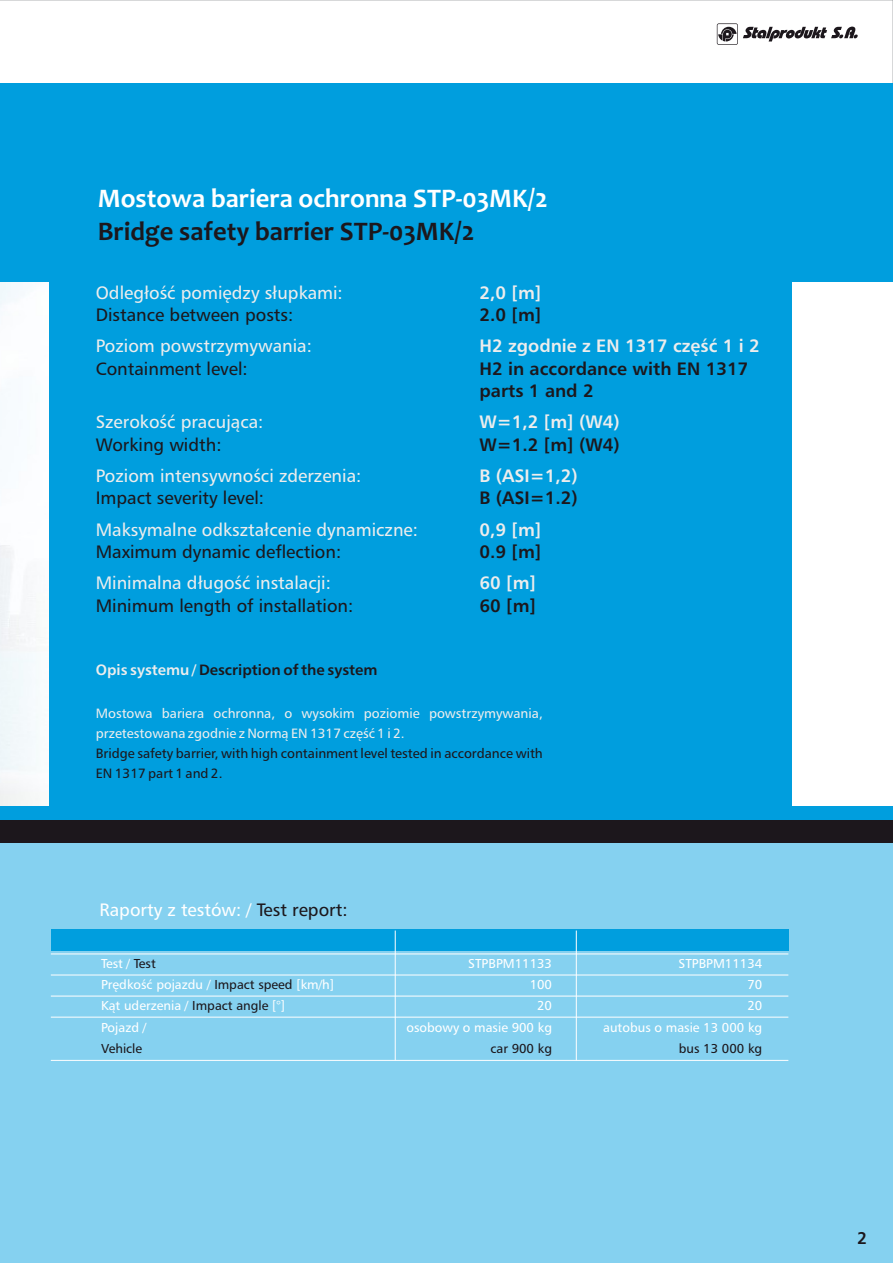
<style>
.page{position:relative;width:893px;height:1263px;background:#fff}
.page>*{position:absolute;margin:0;border:0;box-sizing:border-box;transform-origin:0 0}
.t1{font:700 27px "Candara";color:#fff}
.t2{font:700 27px "Candara";color:#1c171c}
.t3{font:18px "Humanist 777 L2 Roman B";color:#ededed}
.t4{font:18px "Humanist 777 L2 Roman B";color:#1c171c}
.t5{font:18px/22.4px "Humanist 777 L2 Roman B,Bold";color:#1c171c}
.t6{font:18px "Humanist 777 L2 Roman B,Bold";color:#ededed}
.t7{font:18px "Humanist 777 L2 Roman B";color:#fff}
.t8{font:17.1px "Humanist 777 L2 Roman B,Bold";color:#1c171c}
.t9{font:15px "Humanist 777 L2 Roman B,Bold";color:#1c171c}
.t10{font:13.5px/20px "Humanist 777 L2 Roman B";color:#ededed}
.t11{font:13.5px/20px "Humanist 777 L2 Roman B";color:#1c171c}
.t12{font:13.05px "Humanist 777 L2 Roman B";color:#fff}
.t13{font:13.05px "Humanist 777 L2 Roman B";color:#1c171c}
.s1{color:#ededed}
.s2{color:#1c171c}
</style>
<div class="page">
<svg style="left:717px;top:23px;width:141px;height:22px"></svg>
<div style="left:0;top:83px;width:893px;height:1180px;background:#009ede"></div>
<div style="left:0;top:832px;width:893px;height:431px;background:#85d1f0"></div>
<div style="left:0;top:820px;width:893px;height:23px;background:#1c171c"></div>
<div style="left:793px;top:282px;width:100px;height:523px;background:#fff"></div>
<img style="left:0;top:282px;width:48px;height:523px">
<div style="left:51px;top:929px;width:737px;height:22px;background:#009ede"></div>
<hr style="left:51px;top:953px;width:737px;height:1px;background:#fff">
<hr style="left:51px;top:974px;width:737px;height:1px;background:#fff">
<hr style="left:51px;top:996px;width:737px;height:1px;background:#fff">
<hr style="left:51px;top:1017px;width:737px;height:1px;background:#fff">
<hr style="left:51px;top:1060px;width:737px;height:1px;background:#fff">
<hr style="left:395px;top:930px;width:1px;height:130px;background:#fff">
<hr style="left:576px;top:930px;width:1px;height:130px;background:#fff">
<h1 class="t1" style="left:98px;top:187px;width:452px">Mostowa bariera ochronna STP-03MK/2</h1>
<h1 class="t2" style="left:98px;top:220px;width:378px">Bridge safety barrier STP-03MK/2</h1>
<p class="t3" style="left:96px;top:285px;width:249px">Odległość pomiędzy słupkami:</p>
<p class="t6" style="left:480px;top:285px;width:63px">2,0 [m]</p>
<p class="t3" style="left:96px;top:339px;width:218px">Poziom powstrzymywania:</p>
<p class="t6" style="left:480px;top:339px;width:282px">H2 zgodnie z EN 1317 część 1 i 2</p>
<p class="t4" style="left:96px;top:307px;width:199px">Distance between posts:</p>
<p class="t5" style="left:480px;top:305px;width:63px">2.0 [m]</p>
<p class="t4" style="left:96px;top:361px;width:154px">Containment level:</p>
<p class="t5" style="left:480px;top:359px;width:270px">H2 in accordance with EN 1317 parts 1 and 2</p>
<p class="t4" style="left:96px;top:437px;width:127px">Working width:</p>
<p class="t5" style="left:479px;top:435px;width:142px">W=1.2 [m] (W4)</p>
<p class="t4" style="left:96px;top:491px;width:170px">Impact severity level:</p>
<p class="t5" style="left:479px;top:489px;width:100px">B (ASI=1.2)</p>
<p class="t4" style="left:96px;top:544px;width:247px">Maximum dynamic deflection:</p>
<p class="t5" style="left:479px;top:542px;width:63px">0.9 [m]</p>
<p class="t4" style="left:96px;top:598px;width:259px">Minimum length of installation:</p>
<p class="t5" style="left:479px;top:596px;width:58px">60 [m]</p>
<p class="t3" style="left:96px;top:415px;width:169px">Szerokość pracująca:</p>
<p class="t6" style="left:480px;top:415px;width:142px">W=1,2 [m] (W4)</p>
<p class="t3" style="left:96px;top:468px;width:267px">Poziom intensywności zderzenia:</p>
<p class="t6" style="left:480px;top:468px;width:100px">B (ASI=1,2)</p>
<p class="t3" style="left:96px;top:522px;width:324px">Maksymalne odkształcenie dynamiczne:</p>
<p class="t6" style="left:480px;top:522px;width:63px">0,9 [m]</p>
<p class="t3" style="left:96px;top:576px;width:237px">Minimalna długość instalacji:</p>
<p class="t6" style="left:480px;top:576px;width:58px">60 [m]</p>
<p class="t9" style="left:96px;top:664px;width:283px"><span class="s1">Opis systemu /</span> Description of the system</p>
<p class="t10" style="left:96px;top:705px;width:449px">Mostowa bariera ochronna, o wysokim poziomie powstrzymywania, przetestowana zgodnie z Normą EN 1317 część 1 i 2.</p>
<p class="t11" style="left:96px;top:744px;width:449px">Bridge safety barrier, with high containment level tested in accordance with<br>EN 1317 part 1 and 2.</p>
<p class="t7" style="left:100px;top:903px;width:249px">Raporty z testów: / <span class="s2">Test report:</span></p>
<p class="t12" style="left:101px;top:958px;width:56px">Test / <span class="s2">Test</span></p>
<p class="t12" style="left:468px;top:958px;width:85px">STPBPM11133</p>
<p class="t12" style="left:678px;top:958px;width:85px">STPBPM11134</p>
<p class="t12" style="left:101px;top:979px;width:235px">Prędkość pojazdu / <span class="s2">Impact speed</span> [km/h]</p>
<p class="t12" style="left:530px;top:979px;width:24px">100</p>
<p class="t12" style="left:747px;top:979px;width:16px">70</p>
<p class="t12" style="left:101px;top:1000px;width:185px">Kąt uderzenia / <span class="s2">Impact angle</span> [°]</p>
<p class="t12" style="left:537px;top:1000px;width:16px">20</p>
<p class="t12" style="left:747px;top:1000px;width:16px">20</p>
<p class="t12" style="left:101px;top:1021px;width:47px">Pojazd /</p>
<p class="t12" style="left:406px;top:1021px;width:147px">osobowy o masie 900 kg</p>
<p class="t12" style="left:603px;top:1021px;width:161px">autobus o masie 13 000 kg</p>
<p class="t13" style="left:101px;top:1043px;width:43px">Vehicle</p>
<p class="t13" style="left:490px;top:1043px;width:63px">car 900 kg</p>
<p class="t13" style="left:679px;top:1043px;width:85px">bus 13 000 kg</p>
<p class="t8" style="left:857px;top:1231px;width:11px">2</p>
</div>
